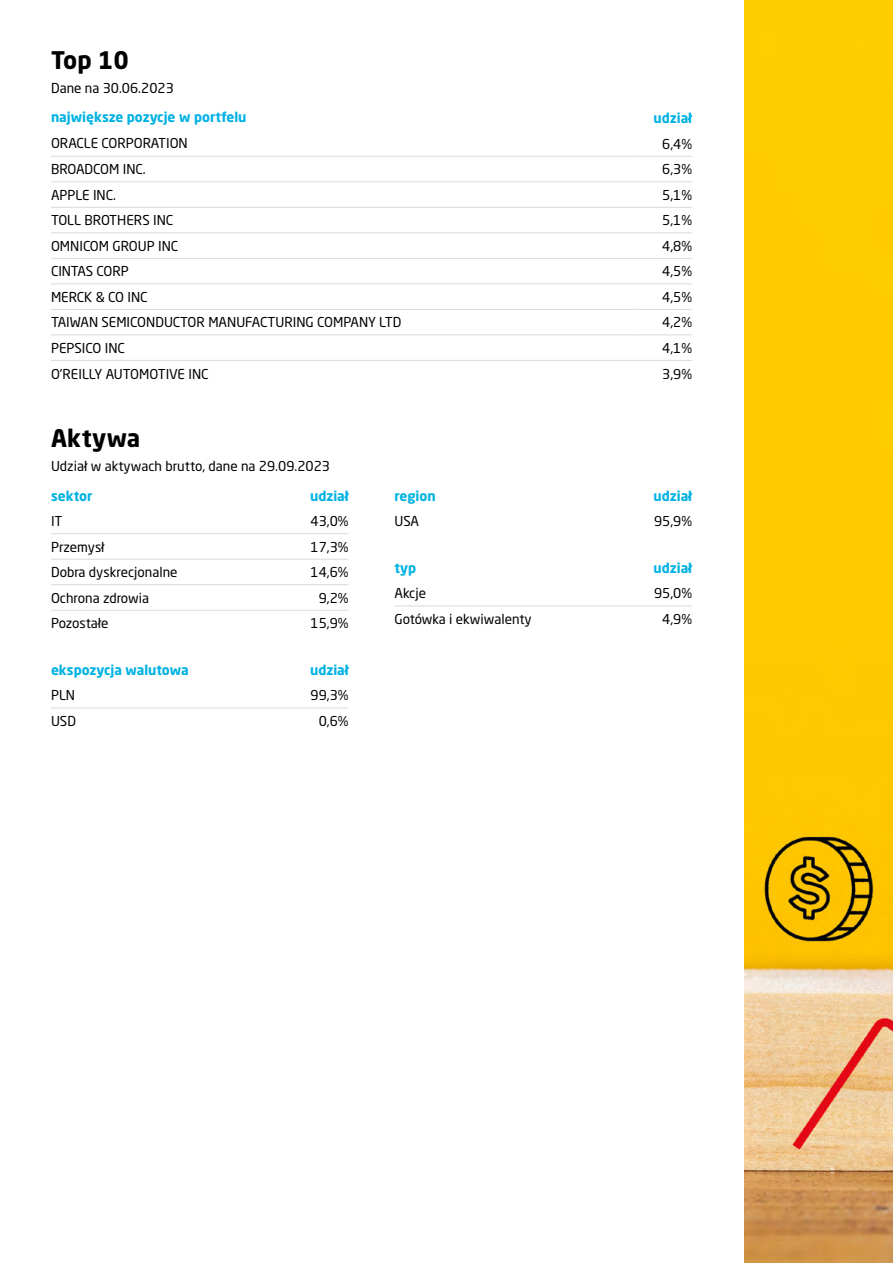
<style>
.page{position:relative;width:893px;height:1263px;background:#fff}
.page>*{position:absolute;margin:0;border:0;box-sizing:border-box;transform-origin:0 0}
.t1{font:700 24px "Neo Sans Pro";letter-spacing:.005em;color:#000}
.t2{font:13.5px "Neo Sans Pro";color:#000}
.t3{font:700 13.5px "Neo Sans Pro";color:#00b2e3}
</style>
<div class="page">
<img style="left:744px;top:0;width:149px;height:1263px">
<hr style="left:51px;top:156px;width:582px;height:1px;background:#dadada">
<hr style="left:633px;top:156px;width:59px;height:1px;background:#dadada">
<hr style="left:51px;top:181px;width:582px;height:1px;background:#dadada">
<hr style="left:633px;top:181px;width:59px;height:1px;background:#dadada">
<hr style="left:51px;top:207px;width:582px;height:1px;background:#dadada">
<hr style="left:633px;top:207px;width:59px;height:1px;background:#dadada">
<hr style="left:51px;top:232px;width:582px;height:1px;background:#dadada">
<hr style="left:633px;top:232px;width:59px;height:1px;background:#dadada">
<hr style="left:51px;top:258px;width:582px;height:1px;background:#dadada">
<hr style="left:633px;top:258px;width:59px;height:1px;background:#dadada">
<hr style="left:51px;top:283px;width:582px;height:1px;background:#dadada">
<hr style="left:633px;top:283px;width:59px;height:1px;background:#dadada">
<hr style="left:51px;top:309px;width:582px;height:1px;background:#dadada">
<hr style="left:633px;top:309px;width:59px;height:1px;background:#dadada">
<hr style="left:51px;top:334px;width:582px;height:1px;background:#dadada">
<hr style="left:633px;top:334px;width:59px;height:1px;background:#dadada">
<hr style="left:51px;top:360px;width:582px;height:1px;background:#dadada">
<hr style="left:633px;top:360px;width:59px;height:1px;background:#dadada">
<hr style="left:51px;top:533px;width:238px;height:1px;background:#dadada">
<hr style="left:289px;top:533px;width:60px;height:1px;background:#dadada">
<hr style="left:51px;top:559px;width:238px;height:1px;background:#dadada">
<hr style="left:289px;top:559px;width:60px;height:1px;background:#dadada">
<hr style="left:51px;top:584px;width:238px;height:1px;background:#dadada">
<hr style="left:289px;top:584px;width:60px;height:1px;background:#dadada">
<hr style="left:51px;top:610px;width:238px;height:1px;background:#dadada">
<hr style="left:289px;top:610px;width:60px;height:1px;background:#dadada">
<hr style="left:51px;top:708px;width:238px;height:1px;background:#dadada">
<hr style="left:289px;top:708px;width:60px;height:1px;background:#dadada">
<hr style="left:394px;top:606px;width:239px;height:1px;background:#dadada">
<hr style="left:633px;top:606px;width:59px;height:1px;background:#dadada">
<h1 class="t1" style="left:51px;top:45px;width:79px">Top 10</h1>
<p class="t2" style="left:51px;top:80px;width:124px">Dane na 30.06.2023</p>
<p class="t3" style="left:51px;top:109px;width:197px">największe pozycje w portfelu</p>
<p class="t2" style="left:51px;top:134px;width:138px">ORACLE CORPORATION</p>
<p class="t3" style="left:653px;top:109px;width:40px">udział</p>
<p class="t2" style="left:662px;top:135px;width:31px">6,4%</p>
<p class="t2" style="left:51px;top:161px;width:96px">BROADCOM INC.</p>
<p class="t2" style="left:662px;top:161px;width:31px">6,3%</p>
<p class="t2" style="left:51px;top:186px;width:67px">APPLE INC.</p>
<p class="t2" style="left:662px;top:186px;width:31px">5,1%</p>
<p class="t2" style="left:51px;top:212px;width:124px">TOLL BROTHERS INC</p>
<p class="t2" style="left:662px;top:212px;width:31px">5,1%</p>
<p class="t2" style="left:51px;top:238px;width:129px">OMNICOM GROUP INC</p>
<p class="t2" style="left:662px;top:238px;width:31px">4,8%</p>
<p class="t2" style="left:51px;top:263px;width:79px">CINTAS CORP</p>
<p class="t2" style="left:662px;top:263px;width:31px">4,5%</p>
<p class="t2" style="left:51px;top:289px;width:98px">MERCK &amp; CO INC</p>
<p class="t2" style="left:662px;top:289px;width:31px">4,5%</p>
<p class="t2" style="left:51px;top:314px;width:352px">TAIWAN SEMICONDUCTOR MANUFACTURING COMPANY LTD</p>
<p class="t2" style="left:662px;top:314px;width:31px">4,2%</p>
<p class="t2" style="left:51px;top:340px;width:75px">PEPSICO INC</p>
<p class="t2" style="left:662px;top:340px;width:31px">4,1%</p>
<p class="t2" style="left:51px;top:365px;width:159px">O'REILLY AUTOMOTIVE INC</p>
<p class="t2" style="left:662px;top:365px;width:31px">3,9%</p>
<h1 class="t1" style="left:51px;top:422px;width:91px">Aktywa</h1>
<p class="t2" style="left:51px;top:458px;width:281px">Udział w aktywach brutto, dane na 29.09.2023</p>
<p class="t3" style="left:51px;top:487px;width:43px">sektor</p>
<p class="t3" style="left:310px;top:487px;width:40px">udział</p>
<p class="t2" style="left:51px;top:513px;width:13px">IT</p>
<p class="t2" style="left:311px;top:513px;width:40px">43,0%</p>
<p class="t2" style="left:51px;top:538px;width:55px">Przemysł</p>
<p class="t2" style="left:311px;top:538px;width:40px">17,3%</p>
<p class="t2" style="left:51px;top:564px;width:128px">Dobra dyskrecjonalne</p>
<p class="t2" style="left:311px;top:564px;width:40px">14,6%</p>
<p class="t2" style="left:51px;top:589px;width:100px">Ochrona zdrowia</p>
<p class="t2" style="left:319px;top:589px;width:31px">9,2%</p>
<p class="t2" style="left:51px;top:615px;width:59px">Pozostałe</p>
<p class="t2" style="left:311px;top:615px;width:40px">15,9%</p>
<p class="t3" style="left:51px;top:661px;width:139px">ekspozycja walutowa</p>
<p class="t3" style="left:310px;top:661px;width:40px">udział</p>
<p class="t2" style="left:51px;top:687px;width:26px">PLN</p>
<p class="t2" style="left:311px;top:687px;width:40px">99,3%</p>
<p class="t2" style="left:51px;top:713px;width:27px">USD</p>
<p class="t2" style="left:319px;top:713px;width:31px">0,6%</p>
<p class="t3" style="left:394px;top:487px;width:43px">region</p>
<p class="t3" style="left:653px;top:487px;width:40px">udział</p>
<p class="t2" style="left:394px;top:513px;width:26px">USA</p>
<p class="t2" style="left:654px;top:513px;width:40px">95,9%</p>
<p class="t3" style="left:394px;top:559px;width:23px">typ</p>
<p class="t3" style="left:653px;top:559px;width:40px">udział</p>
<p class="t2" style="left:394px;top:585px;width:33px">Akcje</p>
<p class="t2" style="left:654px;top:585px;width:40px">95,0%</p>
<p class="t2" style="left:394px;top:611px;width:139px">Gotówka i ekwiwalenty</p>
<p class="t2" style="left:662px;top:611px;width:31px">4,9%</p>
</div>
